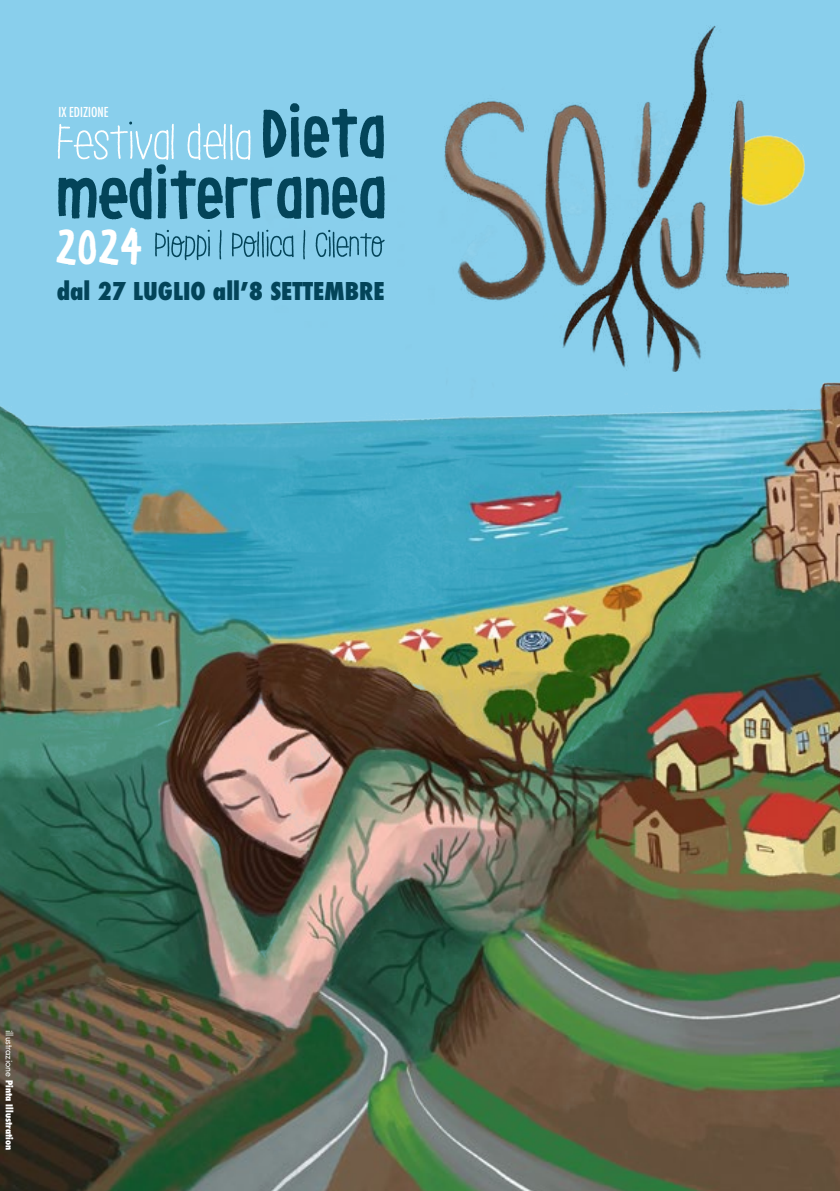
<style>
.page{position:relative;width:840px;height:1191px;background:#fff}
.page>*{position:absolute;margin:0;border:0;box-sizing:border-box;transform-origin:0 0}
.t1{font:45.6px "Le Osler Rough";color:#fff}
.t2{font:800 condensed 23.8px "Futura";color:#034459}
.t3{font:500 condensed 13.4px "Futura";color:#fff}
.t4{font:800 condensed 9.2px "Futura";color:#fff}
.s1{font-weight:400;font-stretch:normal}
</style>
<div class="page">
<div style="left:0;top:0;width:839px;height:1191px;background:#89cfec"></div>
<img style="left:0;top:140px;width:839px;height:1051px">
<img style="left:444px;top:25px;width:343px;height:347px">
<svg style="left:58px;top:103px;width:326px;height:116px"></svg>
<svg style="left:155px;top:230px;width:55px;height:30px"></svg>
<svg style="left:219px;top:230px;width:2px;height:29px"></svg>
<svg style="left:232px;top:230px;width:61px;height:27px"></svg>
<svg style="left:303px;top:230px;width:2px;height:29px"></svg>
<svg style="left:315px;top:230px;width:69px;height:27px"></svg>
<h3 class="t3" style="left:58px;top:103px;width:52px">IX EDIZIONE</h3>
<h1 class="t1" style="left:57px;top:222px;width:88px">2024</h1>
<h2 class="t2" style="left:57px;top:275px;width:329px">dal 27 LUGLIO allʼ8 SETTEMBRE</h2>
<p class="t4" style="left:15px;top:1030px;width:122px;rotate:90deg"><span class="s1">illustrazione</span> Pinta Illustration</p>
</div>
